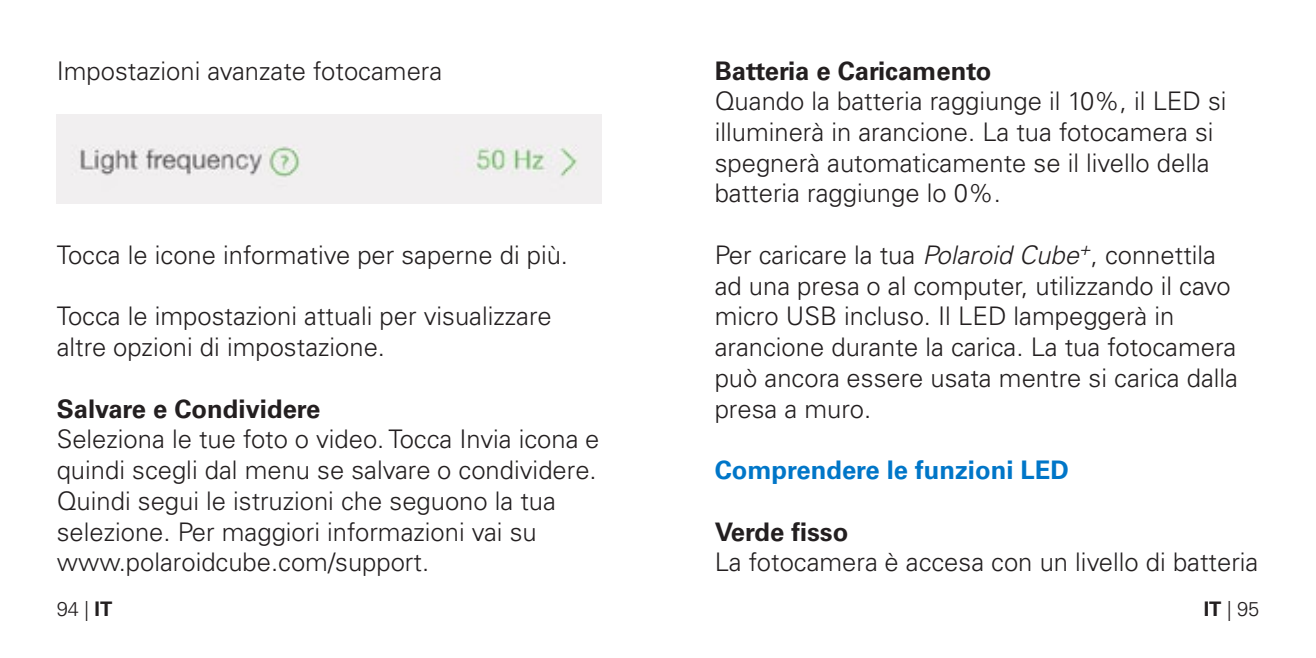
<style>
.page{position:relative;width:1316px;height:658px;background:#fff}
.page>*{position:absolute;margin:0;border:0;box-sizing:border-box;transform-origin:0 0}
.t1{font:300 25.6px/30.8px "Univers LT Pro 45";color:#231f20}
.t2{font:700 25.6px "Univers LT Pro 65";color:#231f20}
.t3{font:700 25.6px "Univers LT Pro 65";color:#0076c8}
.t4{font:300 20px "Univers LT Pro 45";color:#231f20}
.s1{font-style:italic}
.s2{font-family:"Univers LT Pro 65";font-weight:700}
</style>
<div class="page">
<img style="left:57px;top:115px;width:544px;height:88px">
<p class="t1" style="left:57px;top:55px;width:387px">Impostazioni avanzate fotocamera</p>
<p class="t1" style="left:57px;top:239px;width:513px">Tocca le icone informative per saperne di più.</p>
<p class="t1" style="left:57px;top:301px;width:496px">Tocca le impostazioni attuali per visualizzare altre opzioni di impostazione.</p>
<p class="t2" style="left:57px;top:393px;width:265px">Salvare e Condividere</p>
<p class="t1" style="left:57px;top:424px;width:544px">Seleziona le tue foto o video. Tocca Invia icona e quindi scegli dal menu se salvare o condividere.<br>Quindi segui le istruzioni che seguono la tua selezione. Per maggiori informazioni vai su www.polaroidcube.com/support.</p>
<p class="t2" style="left:714px;top:55px;width:278px">Batteria e Caricamento</p>
<p class="t1" style="left:714px;top:86px;width:513px">Quando la batteria raggiunge il 10%, il LED si illuminerà in arancione. La tua fotocamera si spegnerà automaticamente se il livello della batteria raggiunge lo 0%.</p>
<p class="t1" style="left:714px;top:239px;width:525px">Per caricare la tua <span class="s1">Polaroid Cube</span><sup>+</sup>, connettila ad una presa o al computer, utilizzando il cavo micro USB incluso. Il LED lampeggerà in arancione durante la carica. La tua fotocamera può ancora essere usata mentre si carica dalla presa a muro.</p>
<p class="t3" style="left:714px;top:455px;width:356px">Comprendere le funzioni LED</p>
<p class="t2" style="left:714px;top:516px;width:135px">Verde fisso</p>
<p class="t1" style="left:714px;top:546px;width:545px">La fotocamera è accesa con un livello di batteria</p>
<p class="t4" style="left:57px;top:596px;width:57px">94 | <span class="s2">IT</span></p>
<p class="t4" style="left:1203px;top:596px;width:57px"><span class="s2">IT</span> | 95</p>
</div>
